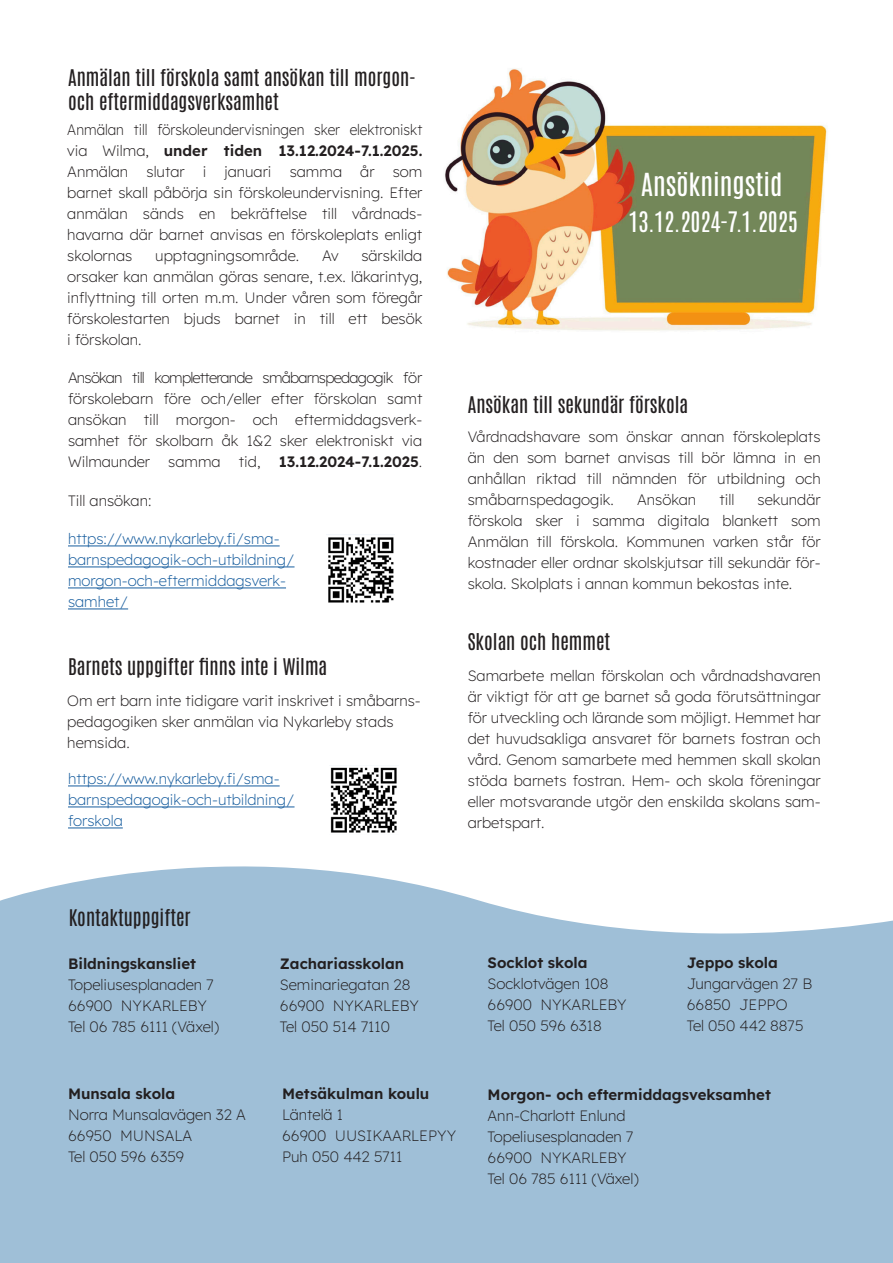
<style>
.page{position:relative;width:893px;height:1263px;background:#fff}
.page>*{position:absolute;margin:0;border:0;box-sizing:border-box;transform-origin:0 0}
.t1{font:27px "Antonio";color:#fff}
.t2{font:24px "Antonio";color:#fff}
.t3{font:19.5px/23.4px "Antonio";color:#231f20}
.t4{font:200 15px/21px "Lexend";color:#231f20}
.t5{font:200 15px/21px "Lexend";color:#175d9e}
.t6{font:200 15px/21px "Lexend";color:#231f20;scale:.93 1}
.s1{font-weight:600}
</style>
<div class="page">
<svg style="left:0;top:828px;width:893px;height:435px"></svg>
<hr style="left:68px;top:545px;width:212px;height:1px;background:#175d9e">
<hr style="left:68px;top:566px;width:227px;height:1px;background:#175d9e">
<hr style="left:68px;top:587px;width:218px;height:1px;background:#175d9e">
<hr style="left:68px;top:608px;width:60px;height:1px;background:#175d9e">
<img style="left:445px;top:68px;width:382px;height:263px">
<hr style="left:68px;top:785px;width:212px;height:1px;background:#175d9e">
<hr style="left:68px;top:806px;width:227px;height:1px;background:#175d9e">
<hr style="left:68px;top:827px;width:55px;height:1px;background:#175d9e">
<img style="left:327px;top:534px;width:67px;height:69px">
<img style="left:330px;top:767px;width:68px;height:68px">
<p class="t3" style="left:68px;top:67px;width:349px">Anmälan till förskola samt ansökan till morgon&shy;och eftermiddagsverksamhet</p>
<p class="t6" style="left:67px;top:118px;width:383px">Anmälan till förskoleundervisningen sker elektroniskt via Wilma, <span class="s1">under tiden 13.12.2024-7.1.2025.</span></p>
<p class="t4" style="left:67px;top:160px;width:357px">Anmälan slutar i januari samma år som</p>
<p class="t4" style="left:67px;top:181px;width:357px">barnet skall påbörja sin förskoleundervisning. Efter</p>
<p class="t4" style="left:67px;top:202px;width:357px">anmälan sänds en bekräftelse till vårdnads-</p>
<p class="t4" style="left:67px;top:223px;width:357px">havarna där barnet anvisas en förskoleplats enligt</p>
<p class="t4" style="left:67px;top:244px;width:67px">skolornas</p>
<p class="t4" style="left:155px;top:244px;width:146px">upptagningsområde.</p>
<p class="t4" style="left:322px;top:244px;width:18px">Av</p>
<p class="t4" style="left:361px;top:244px;width:63px">särskilda</p>
<p class="t4" style="left:67px;top:265px;width:357px">orsaker kan anmälan göras senare, t.ex. läkarintyg,</p>
<p class="t4" style="left:67px;top:286px;width:357px">inflyttning till orten m.m. Under våren som föregår</p>
<p class="t4" style="left:67px;top:307px;width:357px">förskolestarten bjuds barnet in till ett besök</p>
<p class="t4" style="left:67px;top:328px;width:76px">i förskolan.</p>
<p class="t4" style="left:68px;top:367px;width:356px;text-align:justify">Ansökan till kompletterande småbarnspedagogik för förskolebarn före och/eller efter förskolan samt ansökan till morgon- och eftermiddagsverk-</p>
<p class="t4" style="left:68px;top:430px;width:356px">samhet för skolbarn åk 1&amp;2 sker elektroniskt via</p>
<p class="t4" style="left:68px;top:451px;width:356px">Wilmaunder samma tid, <span class="s1">13.12.2024-7.1.2025</span>.</p>
<p class="t4" style="left:68px;top:489px;width:85px">Till ansökan:</p>
<p class="t5" style="left:68px;top:528px;width:228px">https://www.nykarleby.fi/sma&shy;barnspedagogik-och-utbildning/ morgon-och-eftermiddagsverk&shy;samhet/</p>
<p class="t3" style="left:68px;top:656px;width:261px">Barnets uppgifter finns inte i Wilma</p>
<p class="t4" style="left:67px;top:689px;width:355px">Om ert barn inte tidigare varit inskrivet i småbarns&shy;pedagogiken sker anmälan via Nykarleby stads hemsida.</p>
<p class="t5" style="left:68px;top:768px;width:228px">https://www.nykarleby.fi/sma&shy;barnspedagogik-och-utbildning/ forskola</p>
<p class="t1" style="left:641px;top:165px;width:143px">Ansökningstid</p>
<p class="t2" style="left:629px;top:205px;width:171px">13.12.2024-7.1.2025</p>
<p class="t3" style="left:468px;top:393px;width:222px">Ansökan till sekundär förskola</p>
<p class="t4" style="left:468px;top:426px;width:354px">Vårdnadshavare som önskar annan förskoleplats än den som barnet anvisas till bör lämna in en</p>
<p class="t4" style="left:468px;top:468px;width:354px">anhållan riktad till nämnden för utbildning och småbarnspedagogik.</p>
<p class="t4" style="left:637px;top:489px;width:61px">Ansökan</p>
<p class="t4" style="left:719px;top:489px;width:17px">till</p>
<p class="t4" style="left:758px;top:489px;width:65px">sekundär</p>
<p class="t4" style="left:468px;top:510px;width:354px">förskola sker i samma digitala blankett som</p>
<p class="t4" style="left:468px;top:531px;width:354px;text-align:justify">Anmälan till förskola. Kommunen varken står för kostnader eller ordnar skolskjutsar till sekundär för&shy;skola. Skolplats i annan kommun bekostas inte.</p>
<p class="t3" style="left:468px;top:630px;width:144px">Skolan och hemmet</p>
<p class="t4" style="left:468px;top:664px;width:354px;text-align:justify">Samarbete mellan förskolan och vårdnadshavaren är viktigt för att ge barnet så goda förutsättningar för utveckling och lärande som möjligt. Hemmet har det huvudsakliga ansvaret för barnets fostran och vård. Genom samarbete med hemmen skall skolan stöda barnets fostran. Hem- och skola föreningar eller motsvarande utgör den enskilda skolans sam&shy;arbetspart.</p>
<p class="t3" style="left:69px;top:906px;width:123px">Kontaktuppgifter</p>
<p class="t4" style="left:68px;top:952px;width:153px"><span class="s1">Bildningskansliet<br></span>Topeliusesplanaden 7<br>66900 NYKARLEBY<br>Tel 06 785 6111 (Växel)</p>
<p class="t4" style="left:280px;top:952px;width:140px"><span class="s1">Zachariasskolan<br></span>Seminariegatan 28<br>66900 NYKARLEBY<br>Tel 050 514 7110</p>
<p class="t4" style="left:488px;top:951px;width:140px"><span class="s1">Socklot skola<br></span>Socklotvägen 108<br>66900 NYKARLEBY<br>Tel 050 596 6318</p>
<p class="t4" style="left:687px;top:951px;width:127px"><span class="s1">Jeppo skola<br></span>Jungarvägen 27 B<br>66850 JEPPO<br>Tel 050 442 8875</p>
<p class="t4" style="left:68px;top:1082px;width:179px"><span class="s1">Munsala skola<br></span>Norra Munsalavägen 32 A<br>66950 MUNSALA<br>Tel 050 596 6359</p>
<p class="t4" style="left:282px;top:1082px;width:176px"><span class="s1">Metsäkulman koulu<br></span>Läntelä 1<br>66900 UUSIKAARLEPYY<br>Puh 050 442 5711</p>
<p class="t4" style="left:488px;top:1083px;width:285px"><span class="s1">Morgon- och eftermiddagsveksamhet<br></span>Ann-Charlott Enlund<br>Topeliusesplanaden 7<br>66900 NYKARLEBY<br>Tel 06 785 6111 (Växel)</p>
</div>
